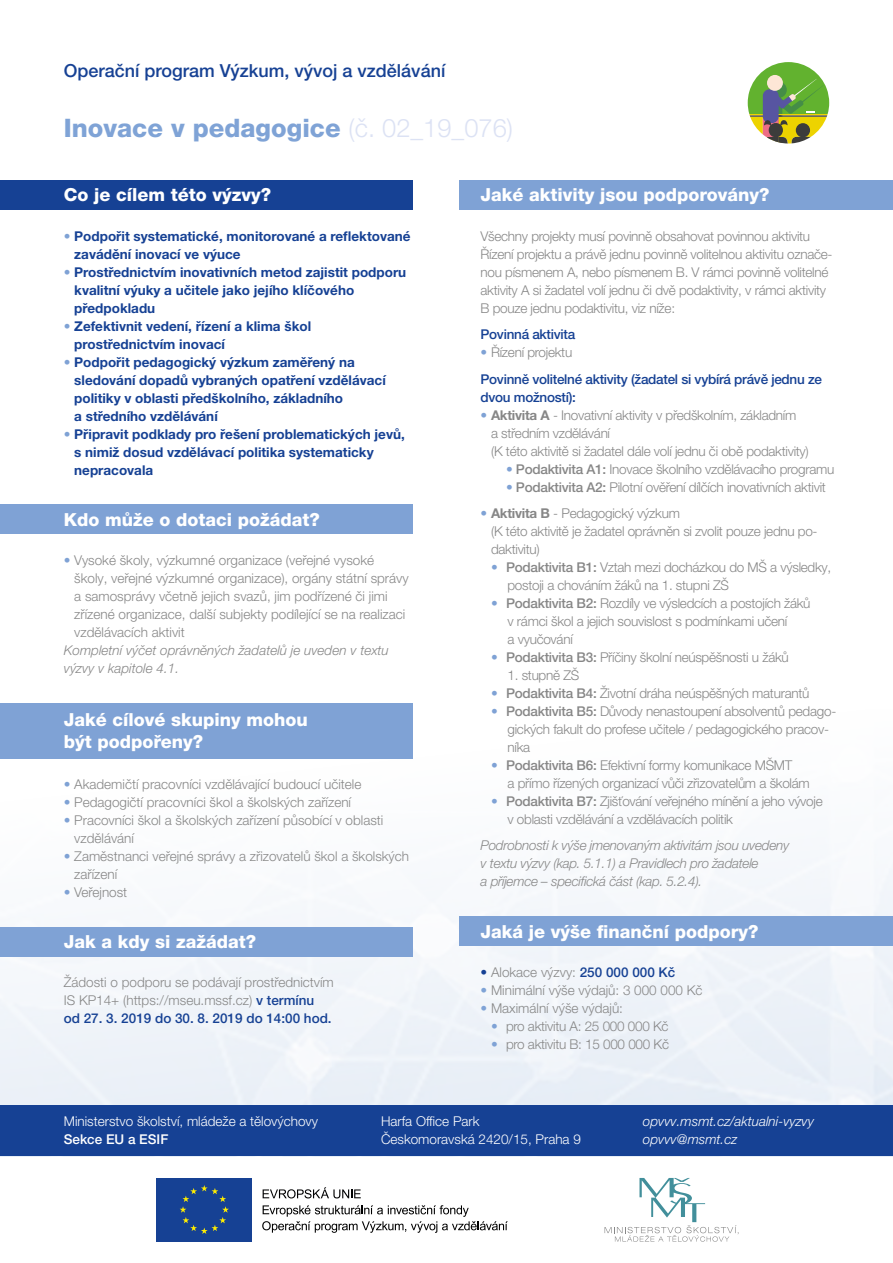
<style>
.page{position:relative;width:893px;height:1263px;background:#fff}
.page>*{position:absolute;margin:0;border:0;box-sizing:border-box;transform-origin:0 0}
.t1{font:800 25.5px "Helvetica Neue LT Pro";color:#7fa3d6}
.t2{font:800 18px/21.6px "Helvetica Neue LT Pro";color:#fff}
.t3{font:500 18px "Helvetica Neue LT Pro";color:#164194}
.t4{font:300 13.5px/18px "Helvetica Neue LT Pro";letter-spacing:-.02em;color:#878787}
.t5{font:300 13.5px/18px "Helvetica Neue LT Pro";color:#878787}
.t6{font:700 13.5px/18px "Helvetica Neue LT Pro";color:#164194}
.t7{font:italic 300 13.5px/18px "Helvetica Neue LT Pro";letter-spacing:-.02em;color:#878787}
.t8{font:500 13.5px/26.5px "Helvetica Neue LT Pro";letter-spacing:-.02em;color:#164194}
.t9{font:300 13.5px/18px "Helvetica Neue LT Pro";color:#fff}
.t10{font:italic 300 13.5px/18px "Helvetica Neue LT Pro";color:#878787}
.t11{font:italic 300 13.5px/18px "Helvetica Neue LT Pro";color:#fff}
.t12{font:500 13.5px "Helvetica Neue LT Pro";color:#fff}
.s1{font-weight:300;color:#dce2f4}
.s2{font-weight:300;color:#7fa2d5}
.s3{color:#7fa2d5}
.s4{font-weight:500;color:#164194}
.s5{font-weight:300;color:#878787}
.s6{font-weight:700}
.s7{font-weight:500}
.s8{color:#7fa3d6}
</style>
<div class="page">
<div style="left:0;top:709px;width:893px;height:447px;background:linear-gradient(to right,#f6f8fb,#f4f7fb)"></div>
<svg style="left:263px;top:1187px;width:98px;height:11px"></svg>
<svg style="left:262px;top:1205px;width:246px;height:28px"></svg>
<div style="left:156px;top:1178px;width:96px;height:64px;background:#164194"></div>
<svg style="left:180px;top:1185px;width:49px;height:49px"></svg>
<svg style="left:604px;top:1178px;width:135px;height:64px"></svg>
<div style="left:0;top:180px;width:412px;height:30px;background:#164194"></div>
<div style="left:459px;top:180px;width:434px;height:30px;background:#7fa2d5"></div>
<div style="left:459px;top:916px;width:434px;height:30px;background:#7fa2d5"></div>
<div style="left:0;top:927px;width:412px;height:30px;background:#7fa2d5"></div>
<div style="left:0;top:1105px;width:893px;height:51px;background:#164194"></div>
<div style="left:0;top:504px;width:412px;height:30px;background:#7fa2d5"></div>
<div style="left:0;top:703px;width:412px;height:55px;background:#7fa2d5"></div>
<svg style="left:748px;top:62px;width:81px;height:82px"></svg>
<div style="left:767px;top:75px;width:16px;height:16px;background:#fde6d6;border-radius:50%"></div>
<h2 class="t3" style="left:64px;top:59px;width:383px">Operační program Výzkum, vývoj a vzdělávání</h2>
<h1 class="t1" style="left:64px;top:113px;width:451px">Inovace v pedagogice <span class="s1">(č. 02_19_076)</span></h1>
<h2 class="t2" style="left:64px;top:184px;width:209px">Co je cílem této výzvy?</h2>
<h2 class="t2" style="left:480px;top:184px;width:291px">Jaké aktivity jsou podporovány?</h2>
<p class="t6" style="left:74px;top:226px;width:338px;text-indent:-11px"><span class="s2">•</span> Podpořit systematické, monitorované a reflektované zavádění inovací ve výuce</p>
<p class="t6" style="left:74px;top:262px;width:333px;text-indent:-11px"><span class="s2">•</span> Prostřednictvím inovativních metod zajistit podporu kvalitní výuky a učitele jako jejího klíčového předpokladu</p>
<p class="t6" style="left:74px;top:316px;width:238px;text-indent:-11px"><span class="s2">•</span> Zefektivnit vedení, řízení a klima škol prostřednictvím inovací</p>
<p class="t6" style="left:74px;top:352px;width:313px;text-indent:-11px"><span class="s2">•</span> Podpořit pedagogický výzkum zaměřený na sledování dopadů vybraných opatření vzdělávací politiky v oblasti předškolního, základního<br>a středního vzdělávání</p>
<p class="t6" style="left:74px;top:424px;width:332px;text-indent:-11px"><span class="s2">•</span> Připravit podklady pro řešení problematických jevů, s nimiž dosud vzdělávací politika systematicky nepracovala</p>
<h2 class="t2" style="left:64px;top:508px;width:258px">Kdo může o dotaci požádat?</h2>
<p class="t5" style="left:74px;top:551px;width:336px;text-indent:-11px"><span class="s3">•</span> Vysoké školy, výzkumné organizace (veřejné vysoké školy, veřejné výzkumné organizace), orgány státní správy a samosprávy včetně jejich svazů, jim podřízené či jimi zřízené organizace, další subjekty podílející se na realizaci vzdělávacích aktivit</p>
<p class="t10" style="left:64px;top:641px;width:327px">Kompletní výčet oprávněných žadatelů je uveden v textu výzvy v kapitole 4.1.</p>
<h2 class="t2" style="left:64px;top:709px;width:246px">Jaké cílové skupiny mohou být podpořeny?</h2>
<p class="t5" style="left:64px;top:775px;width:299px"><span class="s3">•</span> Akademičtí pracovníci vzdělávající budoucí učitele</p>
<p class="t5" style="left:64px;top:793px;width:289px"><span class="s3">•</span> Pedagogičtí pracovníci škol a školských zařízení</p>
<p class="t5" style="left:74px;top:811px;width:311px;text-indent:-11px"><span class="s3">•</span> Pracovníci škol a školských zařízení působící v oblasti vzdělávání</p>
<p class="t5" style="left:74px;top:847px;width:336px;text-indent:-11px"><span class="s3">•</span> Zaměstnanci veřejné správy a zřizovatelů škol a školských zařízení</p>
<p class="t5" style="left:64px;top:883px;width:65px"><span class="s3">•</span> Veřejnost</p>
<h2 class="t2" style="left:64px;top:931px;width:194px">Jak a kdy si zažádat?</h2>
<p class="t5" style="left:64px;top:973px;width:272px">Žádosti o podporu se podávají prostřednictvím<br>IS KP14+ (https://mseu.mssf.cz) <span class="s4">v termínu<br>od 27. 3. 2019 do 30. 8. 2019 do 14:00 hod.</span></p>
<p class="t4" style="left:480px;top:226px;width:354px">Všechny projekty musí povinně obsahovat povinnou aktivitu Řízení projektu a právě jednu povinně volitelnou aktivitu označe&shy;nou písmenem A, nebo písmenem B. V rámci povinně volitelné aktivity A si žadatel volí jednu či dvě podaktivity, v rámci aktivity B pouze jednu podaktivitu, viz níže:</p>
<p class="t8" style="left:480px;top:321px;width:96px">Povinná aktivita</p>
<p class="t8" style="left:480px;top:339px;width:343px"><span class="s2">•</span> <span class="s5">Řízení projektu<br></span>Povinně volitelné aktivity (žadatel si vybírá právě jednu ze</p>
<p class="t8" style="left:480px;top:383px;width:97px">dvou možností):</p>
<p class="t4" style="left:491px;top:405px;width:319px;text-indent:-11px"><span class="s3">•</span> <span class="s6">Aktivita A</span> - Inovativní aktivity v předškolním, základním<br>a středním vzdělávání<br>(K této aktivitě si žadatel dále volí jednu či obě podaktivity)</p>
<p class="t4" style="left:506px;top:459px;width:330px"><span class="s3">•</span> <span class="s7">Podaktivita A1:</span> Inovace školního vzdělávacího programu</p>
<p class="t4" style="left:506px;top:477px;width:321px"><span class="s3">•</span> <span class="s7">Podaktivita A2:</span> Pilotní ověření dílčích inovativních aktivit</p>
<p class="t4" style="left:491px;top:504px;width:328px;text-indent:-11px"><span class="s3">•</span> <span class="s6">Aktivita B</span> - Pedagogický výzkum<br>(K této aktivitě je žadatel oprávněn si zvolit pouze jednu po&shy;daktivitu)</p>
<p class="t4" style="left:507px;top:558px;width:325px;text-indent:-16px"><span class="s3">•</span> <span class="s7">Podaktivita B1:</span> Vztah mezi docházkou do MŠ a výsledky, postoji a chováním žáků na 1. stupni ZŠ</p>
<p class="t4" style="left:507px;top:594px;width:305px;text-indent:-16px"><span class="s3">•</span> <span class="s7">Podaktivita B2:</span> Rozdíly ve výsledcích a postojích žáků v rámci škol a jejich souvislost s podmínkami učení<br>a vyučování</p>
<p class="t4" style="left:491px;top:648px;width:299px"><span class="s3">•</span> <span class="s7">Podaktivita B3:</span> Příčiny školní neúspěšnosti u žáků</p>
<p class="t4" style="left:507px;top:666px;width:73px">1. stupně ZŠ</p>
<p class="t4" style="left:491px;top:684px;width:320px"><span class="s3">•</span> <span class="s7">Podaktivita B4:</span> Životní dráha neúspěšných maturantů</p>
<p class="t4" style="left:507px;top:702px;width:330px;text-indent:-16px"><span class="s3">•</span> <span class="s7">Podaktivita B5:</span> Důvody nenastoupení absolventů pedago&shy;gických fakult do profese učitele / pedagogického pracov&shy;níka</p>
<p class="t4" style="left:507px;top:756px;width:304px;text-indent:-16px"><span class="s3">•</span> <span class="s7">Podaktivita B6:</span> Efektivní formy komunikace MŠMT<br>a přímo řízených organizací vůči zřizovatelům a školám</p>
<p class="t4" style="left:507px;top:792px;width:317px;text-indent:-16px"><span class="s3">•</span> <span class="s7">Podaktivita B7:</span> Zjišťování veřejného mínění a jeho vývoje v oblasti vzdělávání a vzdělávacích politik</p>
<p class="t7" style="left:480px;top:836px;width:310px">Podrobnosti k výše jmenovaným aktivitám jsou uvedeny v textu výzvy (kap. 5.1.1) a Pravidlech pro žadatele<br>a příjemce – specifická část (kap. 5.2.4).</p>
<h2 class="t2" style="left:480px;top:920px;width:280px">Jaká je výše finanční podpory?</h2>
<p class="t5" style="left:480px;top:963px;width:196px"><span class="s4">•</span> Alokace výzvy: <span class="s4">250 000 000 Kč</span></p>
<p class="t5" style="left:480px;top:981px;width:224px"><span class="s8">•</span> Minimální výše výdajů: 3 000 000 Kč</p>
<p class="t5" style="left:480px;top:999px;width:144px"><span class="s8">•</span> Maximální výše výdajů:</p>
<p class="t4" style="left:491px;top:1017px;width:179px"><span class="s3">•</span> pro aktivitu A: 25 000 000 Kč</p>
<p class="t4" style="left:491px;top:1035px;width:180px"><span class="s3">•</span> pro aktivitu B: 15 000 000 Kč</p>
<p class="t9" style="left:64px;top:1112px;width:256px">Ministerstvo školství, mládeže a tělovýchovy</p>
<p class="t12" style="left:64px;top:1131px;width:106px">Sekce EU a ESIF</p>
<p class="t9" style="left:381px;top:1112px;width:201px">Harfa Office Park<br>Českomoravská 2420/15, Praha 9</p>
<p class="t11" style="left:643px;top:1112px;width:173px">opvvv.msmt.cz/aktualni-vyzvy opvvv@msmt.cz</p>
</div>
